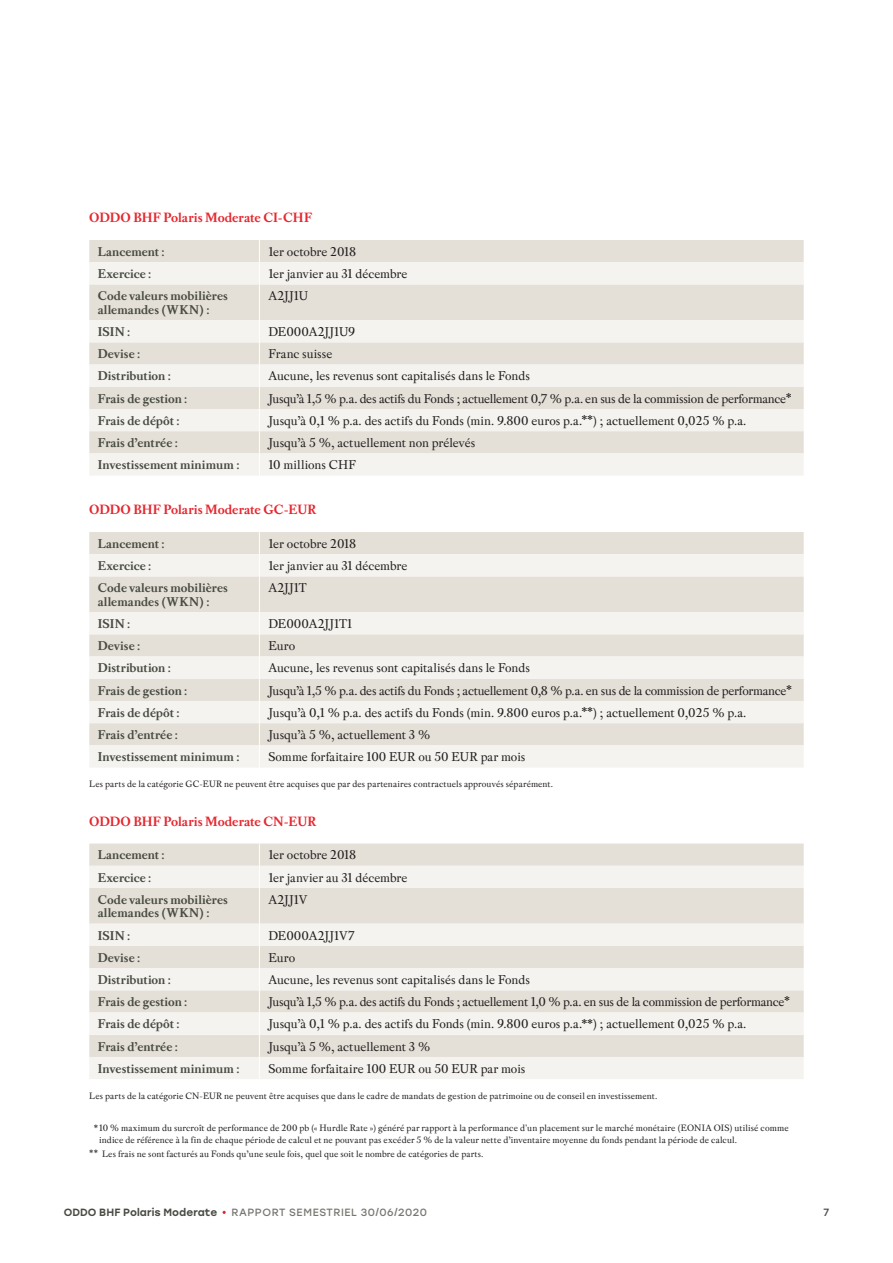
<style>
.page{position:relative;width:893px;height:1263px;background:#fff}
.page>*{position:absolute;margin:0;border:0;box-sizing:border-box;transform-origin:0 0}
.Zwischentitel_ROT{font:700 14.25px "Pradell";letter-spacing:-.005em;color:#e6272f}
.Tabelle_Grundtext{font:13.5px "Pradell";letter-spacing:-.005em;color:#231f20}
.Tabelle_Titel{font:700 13.5px/13.5px "Pradell";color:#484b42}
.t1{font:10.5px "Stolzl";letter-spacing:.05em;color:#767871}
.t2{font:500 10.5px "Stolzl";letter-spacing:.01em;color:#484b42}
.t3{font:10.5px "Stolzl";color:#484b42}
.Fußnote{font:9.75px/11.2px "Pradell";letter-spacing:.01em;color:#231f20}
</style>
<div class="page">
<div style="left:89px;top:240px;width:715px;height:22px;background:#e4e0d7"></div>
<svg style="left:89px;top:262px;width:715px;height:213px;fill:#f4f3ef"></svg>
<svg style="left:259px;top:240px;width:1px;height:44px"></svg>
<hr style="left:259px;top:284px;width:1px;height:36px;background:#fff">
<svg style="left:259px;top:320px;width:1px;height:155px"></svg>
<div style="left:89px;top:532px;width:715px;height:22px;background:#e4e0d7"></div>
<svg style="left:89px;top:554px;width:715px;height:213px;fill:#f4f3ef"></svg>
<svg style="left:259px;top:532px;width:1px;height:44px"></svg>
<hr style="left:259px;top:576px;width:1px;height:36px;background:#fff">
<svg style="left:259px;top:612px;width:1px;height:155px"></svg>
<svg style="left:89px;top:843px;width:715px;height:23px;background:#e4e1d8"></svg>
<svg style="left:89px;top:866px;width:715px;height:213px;fill:#f4f3ef"></svg>
<svg style="left:259px;top:843px;width:1px;height:45px"></svg>
<hr style="left:259px;top:888px;width:1px;height:36px;background:#fff">
<svg style="left:259px;top:924px;width:1px;height:155px"></svg>
<p class="Zwischentitel_ROT" style="left:89px;top:209px;width:224px">ODDO BHF Polaris Moderate CI-CHF</p>
<p class="Tabelle_Titel" style="left:98px;top:245px;width:68px">Lancement :</p>
<p class="Tabelle_Grundtext" style="left:268px;top:243px;width:89px">1er octobre 2018</p>
<p class="Tabelle_Titel" style="left:98px;top:267px;width:55px">Exercice :</p>
<p class="Tabelle_Grundtext" style="left:268px;top:265px;width:141px">1er janvier au 31 décembre</p>
<p class="Tabelle_Titel" style="left:98px;top:289px;width:132px">Code valeurs mobilières allemandes (WKN) :</p>
<p class="Tabelle_Grundtext" style="left:268px;top:288px;width:41px">A2JJ1U</p>
<p class="Tabelle_Titel" style="left:98px;top:325px;width:34px">ISIN :</p>
<p class="Tabelle_Grundtext" style="left:268px;top:323px;width:88px">DE000A2JJ1U9</p>
<p class="Tabelle_Titel" style="left:98px;top:347px;width:44px">Devise :</p>
<p class="Tabelle_Grundtext" style="left:268px;top:346px;width:65px">Franc suisse</p>
<p class="Tabelle_Titel" style="left:98px;top:369px;width:75px">Distribution :</p>
<p class="Tabelle_Grundtext" style="left:268px;top:368px;width:263px">Aucune, les revenus sont capitalisés dans le Fonds</p>
<p class="Tabelle_Titel" style="left:98px;top:391px;width:91px">Frais de gestion :</p>
<p class="Tabelle_Grundtext" style="left:268px;top:390px;width:525px">Jusqu’à 1,5 % p.a. des actifs du Fonds ; actuellement 0,7 % p.a. en sus de la commission de performance*</p>
<p class="Tabelle_Titel" style="left:98px;top:414px;width:83px">Frais de dépôt :</p>
<p class="Tabelle_Grundtext" style="left:268px;top:412px;width:479px">Jusqu’à 0,1 % p.a. des actifs du Fonds (min. 9.800 euros p.a.**) ; actuellement 0,025 % p.a.</p>
<p class="Tabelle_Titel" style="left:98px;top:436px;width:82px">Frais d’entrée :</p>
<p class="Tabelle_Grundtext" style="left:268px;top:434px;width:208px">Jusqu’à 5 %, actuellement non prélevés</p>
<p class="Tabelle_Titel" style="left:98px;top:458px;width:143px">Investissement minimum :</p>
<p class="Tabelle_Grundtext" style="left:268px;top:457px;width:89px">10 millions CHF</p>
<p class="Zwischentitel_ROT" style="left:89px;top:501px;width:229px">ODDO BHF Polaris Moderate GC-EUR</p>
<p class="Tabelle_Titel" style="left:98px;top:537px;width:68px">Lancement :</p>
<p class="Tabelle_Grundtext" style="left:268px;top:535px;width:89px">1er octobre 2018</p>
<p class="Tabelle_Titel" style="left:98px;top:559px;width:55px">Exercice :</p>
<p class="Tabelle_Grundtext" style="left:268px;top:557px;width:141px">1er janvier au 31 décembre</p>
<p class="Tabelle_Titel" style="left:98px;top:581px;width:132px">Code valeurs mobilières allemandes (WKN) :</p>
<p class="Tabelle_Grundtext" style="left:268px;top:580px;width:40px">A2JJ1T</p>
<p class="Tabelle_Titel" style="left:98px;top:617px;width:34px">ISIN :</p>
<p class="Tabelle_Grundtext" style="left:268px;top:615px;width:86px">DE000A2JJ1T1</p>
<p class="Tabelle_Titel" style="left:98px;top:639px;width:44px">Devise :</p>
<p class="Tabelle_Grundtext" style="left:268px;top:638px;width:28px">Euro</p>
<p class="Tabelle_Titel" style="left:98px;top:661px;width:75px">Distribution :</p>
<p class="Tabelle_Grundtext" style="left:268px;top:660px;width:263px">Aucune, les revenus sont capitalisés dans le Fonds</p>
<p class="Tabelle_Titel" style="left:98px;top:683px;width:91px">Frais de gestion :</p>
<p class="Tabelle_Grundtext" style="left:268px;top:682px;width:525px">Jusqu’à 1,5 % p.a. des actifs du Fonds ; actuellement 0,8 % p.a. en sus de la commission de performance*</p>
<p class="Tabelle_Titel" style="left:98px;top:706px;width:83px">Frais de dépôt :</p>
<p class="Tabelle_Grundtext" style="left:268px;top:704px;width:479px">Jusqu’à 0,1 % p.a. des actifs du Fonds (min. 9.800 euros p.a.**) ; actuellement 0,025 % p.a.</p>
<p class="Tabelle_Titel" style="left:98px;top:728px;width:82px">Frais d’entrée :</p>
<p class="Tabelle_Grundtext" style="left:268px;top:726px;width:163px">Jusqu’à 5 %, actuellement 3 %</p>
<p class="Tabelle_Titel" style="left:98px;top:750px;width:143px">Investissement minimum :</p>
<p class="Tabelle_Grundtext" style="left:268px;top:749px;width:259px">Somme forfaitaire 100 EUR ou 50 EUR par mois</p>
<p class="Fußnote" style="left:89px;top:778px;width:465px">Les parts de la catégorie GC-EUR ne peuvent être acquises que par des partenaires contractuels approuvés séparément.</p>
<p class="Zwischentitel_ROT" style="left:89px;top:812px;width:229px">ODDO BHF Polaris Moderate CN-EUR</p>
<p class="Tabelle_Titel" style="left:98px;top:848px;width:68px">Lancement :</p>
<p class="Tabelle_Grundtext" style="left:268px;top:847px;width:89px">1er octobre 2018</p>
<p class="Tabelle_Titel" style="left:98px;top:870px;width:55px">Exercice :</p>
<p class="Tabelle_Grundtext" style="left:268px;top:869px;width:141px">1er janvier au 31 décembre</p>
<p class="Tabelle_Titel" style="left:98px;top:893px;width:132px">Code valeurs mobilières allemandes (WKN) :</p>
<p class="Tabelle_Grundtext" style="left:268px;top:891px;width:41px">A2JJ1V</p>
<p class="Tabelle_Titel" style="left:98px;top:928px;width:34px">ISIN :</p>
<p class="Tabelle_Grundtext" style="left:268px;top:927px;width:88px">DE000A2JJ1V7</p>
<p class="Tabelle_Titel" style="left:98px;top:950px;width:44px">Devise :</p>
<p class="Tabelle_Grundtext" style="left:268px;top:949px;width:28px">Euro</p>
<p class="Tabelle_Titel" style="left:98px;top:973px;width:75px">Distribution :</p>
<p class="Tabelle_Grundtext" style="left:268px;top:971px;width:263px">Aucune, les revenus sont capitalisés dans le Fonds</p>
<p class="Tabelle_Titel" style="left:98px;top:995px;width:91px">Frais de gestion :</p>
<p class="Tabelle_Grundtext" style="left:268px;top:993px;width:523px">Jusqu’à 1,5 % p.a. des actifs du Fonds ; actuellement 1,0 % p.a. en sus de la commission de performance*</p>
<p class="Tabelle_Titel" style="left:98px;top:1017px;width:83px">Frais de dépôt :</p>
<p class="Tabelle_Grundtext" style="left:268px;top:1016px;width:479px">Jusqu’à 0,1 % p.a. des actifs du Fonds (min. 9.800 euros p.a.**) ; actuellement 0,025 % p.a.</p>
<p class="Tabelle_Titel" style="left:98px;top:1039px;width:82px">Frais d’entrée :</p>
<p class="Tabelle_Grundtext" style="left:268px;top:1038px;width:163px">Jusqu’à 5 %, actuellement 3 %</p>
<p class="Tabelle_Titel" style="left:98px;top:1061px;width:143px">Investissement minimum :</p>
<p class="Tabelle_Grundtext" style="left:268px;top:1060px;width:259px">Somme forfaitaire 100 EUR ou 50 EUR par mois</p>
<p class="Fußnote" style="left:89px;top:1090px;width:569px">Les parts de la catégorie CN-EUR ne peuvent être acquises que dans le cadre de mandats de gestion de patrimoine ou de conseil en investissement.</p>
<p class="Fußnote" style="left:99px;top:1122px;width:691px;text-indent:-5px">* 10 % maximum du surcroît de performance de 200 pb (« Hurdle Rate ») généré par rapport à la performance d'un placement sur le marché monétaire (EONIA OIS) utilisé comme indice de référence à la fin de chaque période de calcul et ne pouvant pas excéder 5 % de la valeur nette d’inventaire moyenne du fonds pendant la période de calcul.</p>
<p class="Fußnote" style="left:89px;top:1148px;width:396px">** Les frais ne sont facturés au Fonds qu’une seule fois, quel que soit le nombre de catégories de parts.</p>
<p class="t2" style="left:64px;top:1205px;width:155px">ODDO BHF Polaris Moderate</p>
<p class="t1" style="left:231px;top:1205px;width:197px">RAPPORT SEMESTRIEL 30/06/2020</p>
<p class="t3" style="left:823px;top:1205px;width:7px">7</p>
</div>
